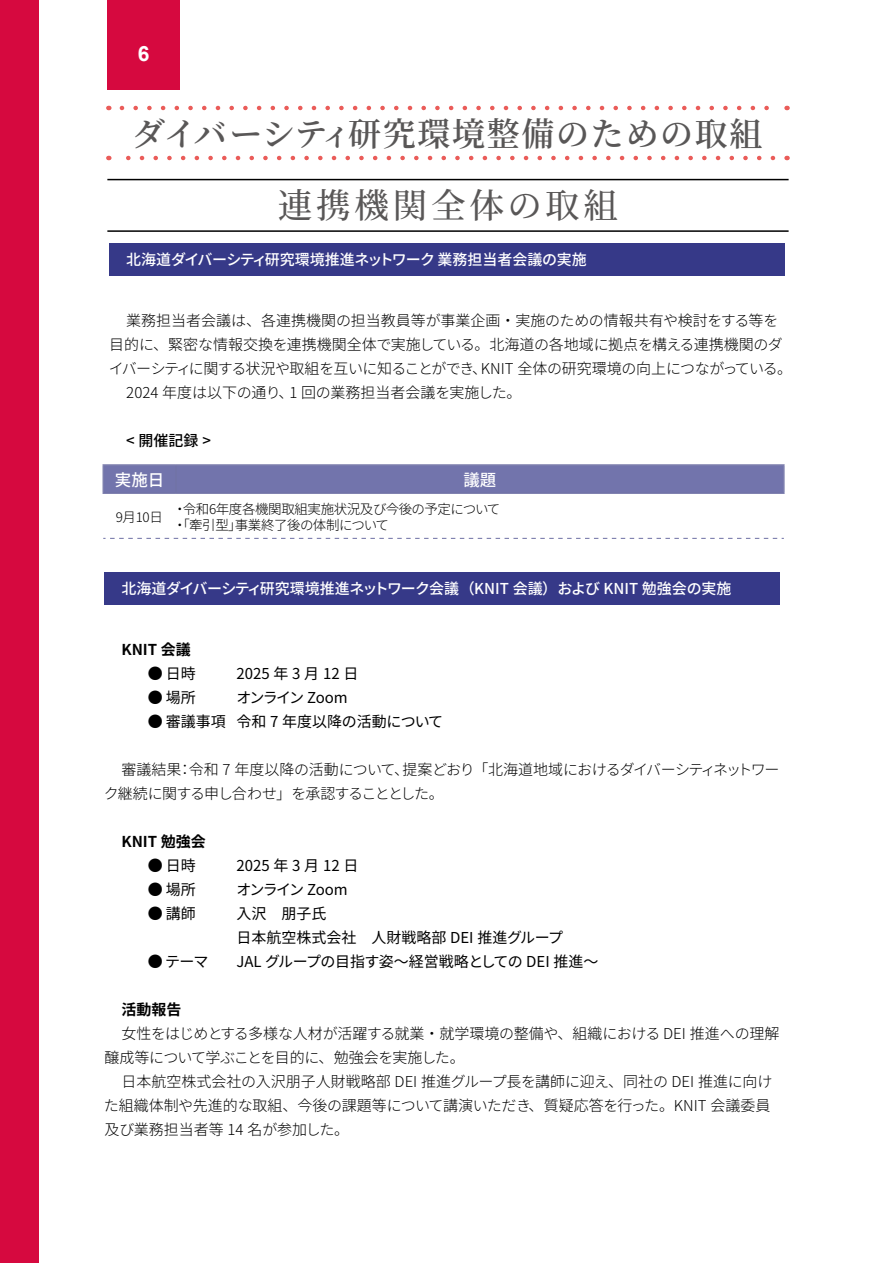
<style>
.page{position:relative;width:893px;height:1263px;background:#fff}
.page>*{position:absolute;margin:0;border:0;box-sizing:border-box;transform-origin:0 0}
.t1{font:500 34.5px "Source Han Serif";letter-spacing:.11em;color:#595757}
.t2{font:600 33px "Source Han Serif";letter-spacing:.05em;color:#595757}
.t3{font:700 21px "Arial";color:#fff}
.t4{font:500 16.5px "Source Han Sans JP";color:#fff}
.t5{font:300 15px/24px "Source Han Sans JP";letter-spacing:-.005em;color:#000}
.t6{font:300 15px "Source Han Sans";letter-spacing:-.015em;color:#000}
.t7{font:15px/24px "Source Han Sans";color:#000}
.t8{font:500 15px "Source Han Sans";letter-spacing:-.015em;color:#fff}
.t9{font:300 15px/24px "Source Han Sans";letter-spacing:-.05em;color:#000}
.t10{font:15px "Source Han Sans";letter-spacing:-.02em;color:#000}
.t11{font:15px "Source Han Sans";letter-spacing:-.1em;color:#000}
.t12{font:700 15px "Source Han Sans JP";color:#000}
.t13{font:15px "Source Han Sans";letter-spacing:.25em;color:#000}
.t14{font:500 15px "Source Han Sans";color:#000}
.t15{font:300 13.5px/16.2px "Source Han Sans";letter-spacing:-.03em;color:#000}
.s1{font-weight:300}
</style>
<div class="page">
<div style="left:107px;top:0;width:73px;height:90px;background:#d6093f"></div>
<div style="left:0;top:0;width:38px;height:1263px;background:#d6093f"></div>
<div style="left:104px;top:572px;width:675px;height:32px;background:#363988"></div>
<hr style="left:107px;top:230px;width:682px;height:2px;background:#000">
<hr style="left:107px;top:179px;width:682px;height:1px;background:#000">
<svg style="left:126px;top:156px;width:647px;height:4px"></svg>
<svg style="left:122px;top:106px;width:647px;height:4px"></svg>
<div style="left:109px;top:243px;width:675px;height:32px;background:#363988"></div>
<hr style="left:103px;top:464px;width:73px;height:2px;background:#7d7fae">
<svg style="left:103px;top:466px;width:681px;height:73px"></svg>
<hr style="left:176px;top:464px;width:609px;height:2px;background:#7d7fae">
<hr style="left:783px;top:466px;width:2px;height:26px;background:#7d7fae">
<hr style="left:103px;top:492px;width:73px;height:2px;background:#7173a6">
<hr style="left:176px;top:492px;width:609px;height:2px;background:#7173a6">
<h3 class="t3" style="left:138px;top:39px;width:13px">6</h3>
<h2 class="t2" style="left:132px;top:115px;width:632px">ダイバーシティ研究環境整備のための取組</h2>
<h1 class="t1" style="left:278px;top:186px;width:342px">連携機関全体の取組</h1>
<p class="t8" style="left:126px;top:251px;width:462px">北海道ダイバーシティ研究環境推進ネットワーク 業務担当者会議の実施</p>
<p class="t6" style="left:126px;top:312px;width:654px">業務担当者会議は、各連携機関の担当教員等が事業企画・実施のための情報共有や検討をする等を</p>
<p class="t6" style="left:109px;top:336px;width:675px">目的に、緊密な情報交換を連携機関全体で実施している。北海道の各地域に拠点を構える連携機関のダ</p>
<p class="t6" style="left:109px;top:360px;width:685px">イバーシティに関する状況や取組を互いに知ることができ、KNIT 全体の研究環境の向上につながっている。</p>
<p class="t6" style="left:126px;top:384px;width:397px">2024 年度は以下の通り、1 回の業務担当者会議を実施した。</p>
<p class="t14" style="left:126px;top:432px;width:86px">&lt; 開催記録 &gt;</p>
<p class="t4" style="left:115px;top:470px;width:51px">実施日</p>
<p class="t4" style="left:463px;top:470px;width:34px">議題</p>
<p class="t15" style="left:116px;top:509px;width:49px">9月10日</p>
<p class="t15" style="left:173px;top:501px;width:329px">・令和6年度各機関取組実施状況及び今後の予定について・「牽引型」事業終了後の体制について</p>
<p class="t8" style="left:121px;top:580px;width:611px">北海道ダイバーシティ研究環境推進ネットワーク会議（KNIT 会議）および KNIT 勉強会の実施</p>
<p class="t12" style="left:121px;top:641px;width:71px">KNIT 会議</p>
<p class="t7" style="left:148px;top:662px;width:50px"><span class="s1">●</span>日時</p>
<p class="t7" style="left:236px;top:662px;width:139px">2025 年 3 月 12 日　</p>
<p class="t7" style="left:148px;top:686px;width:49px"><span class="s1">●</span>場所</p>
<p class="t11" style="left:236px;top:689px;width:113px">オンライン Zoom</p>
<p class="t7" style="left:148px;top:710px;width:297px"><span class="s1">●</span> 審議事項 令和 7 年度以降の活動について</p>
<p class="t9" style="left:104px;top:758px;width:677px;text-indent:17px">審議結果：令和 7 年度以降の活動について、提案どおり「北海道地域におけるダイバーシティネットワーク継続に関する申し合わせ」を承認することとした。</p>
<p class="t12" style="left:121px;top:833px;width:86px">KNIT 勉強会</p>
<p class="t7" style="left:148px;top:854px;width:49px"><span class="s1">●</span>日時</p>
<p class="t13" style="left:236px;top:857px;width:124px">2025年3月12日</p>
<p class="t7" style="left:148px;top:878px;width:50px"><span class="s1">●</span>場所</p>
<p class="t11" style="left:236px;top:881px;width:113px">オンライン Zoom</p>
<p class="t7" style="left:148px;top:902px;width:50px"><span class="s1">●</span>講師</p>
<p class="t7" style="left:236px;top:902px;width:328px">入沢　朋子氏<br>日本航空株式会社　人財戦略部 DEI 推進グループ</p>
<p class="t7" style="left:148px;top:950px;width:62px"><span class="s1">●</span> テーマ</p>
<p class="t10" style="left:236px;top:953px;width:364px">JAL グループの目指す姿～経営戦略としての DEI 推進～</p>
<p class="t12" style="left:121px;top:1001px;width:61px">活動報告</p>
<p class="t5" style="left:104px;top:1022px;width:677px;text-indent:17px">女性をはじめとする多様な人材が活躍する就業・就学環境の整備や、組織における DEI 推進への理解醸成等について学ぶことを目的に、勉強会を実施した。</p>
<p class="t5" style="left:104px;top:1070px;width:670px;text-indent:17px">日本航空株式会社の入沢朋子人財戦略部 DEI 推進グループ長を講師に迎え、同社の DEI 推進に向けた組織体制や先進的な取組、今後の課題等について講演いただき、質疑応答を行った。KNIT 会議委員及び業務担当者等 14 名が参加した。</p>
</div>
